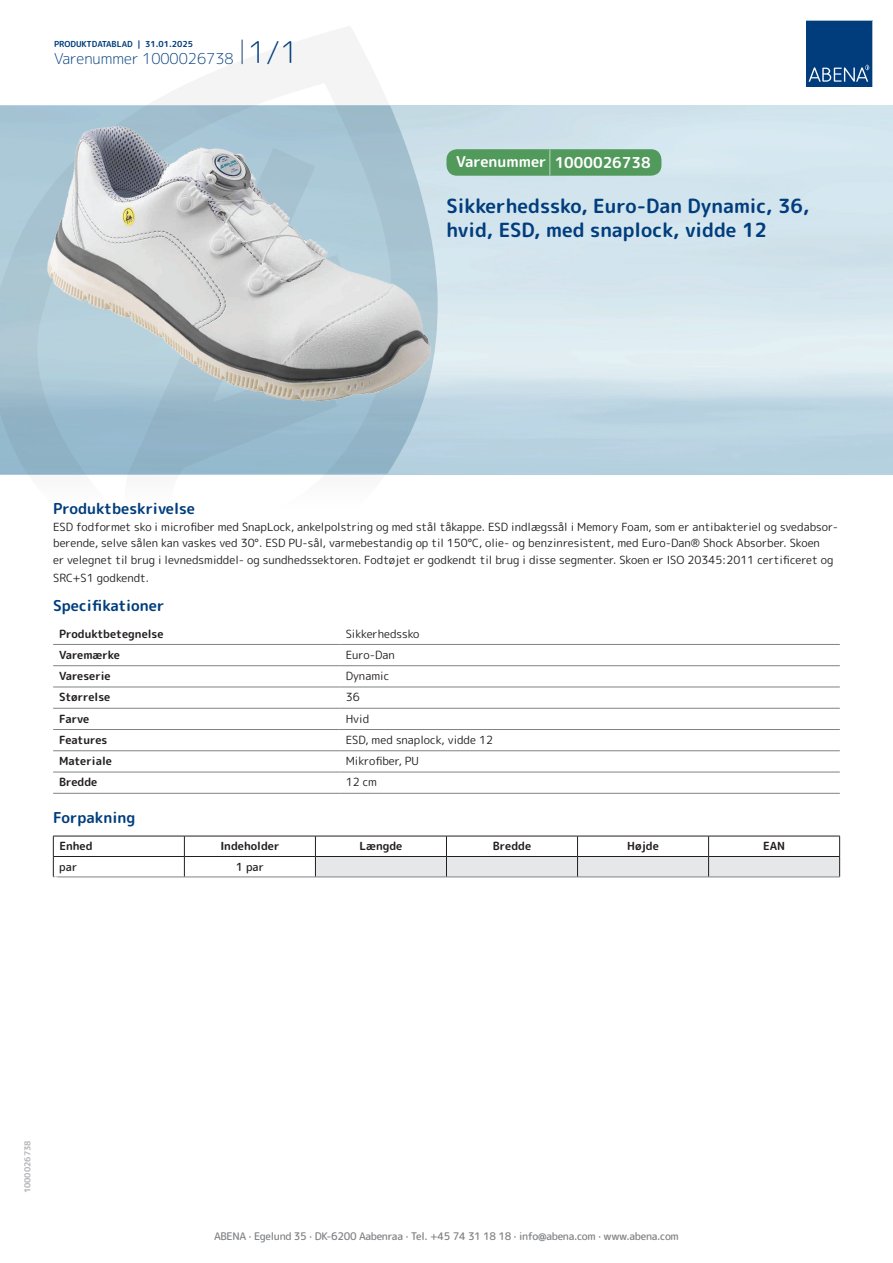
<style>
.page{position:relative;width:893px;height:1263px;background:#fff}
.page>*{position:absolute;margin:0;border:0;box-sizing:border-box;transform-origin:0 0}
.t1{font:700 19.5px/24px "Rounded Mplus 1 c";color:#013d7d}
.t2{font:700 15px "Rounded Mplus 1 c";color:#013d7d}
.t3{font:300 15px "Rounded Mplus 1 c";color:#013d7d}
.t4{font:700 15px "Rounded Mplus 1 c";color:#fff}
.t5{font:11.25px/16.5px "Rounded Mplus 1 c";color:#231f20}
.t6{font:700 11.25px "Rounded Mplus 1 c";color:#231f20}
.t7{font:500 11.25px "Rounded Mplus 1 c";color:#231f20}
.t8{font:500 10.5px "Rounded Mplus 1 c";letter-spacing:-.03em;color:#808285}
.t9{font:700 10.5px "Rounded Mplus 1 c";color:#fff}
.t10{font:700 8.25px "Rounded Mplus 1 c";color:#013d7d}
.t11{font:700 8.25px "Rounded Mplus 1 c";color:#b2b3b7}
.s1{font-size:30px}
.s2{font-size:25.5px}
</style>
<div class="page">
<svg style="left:0;top:26px;width:439px;height:449px"></svg>
<svg style="left:0;top:106px;width:438px;height:368px;background:#9fbecf"></svg>
<svg style="left:242px;top:40px;width:1px;height:24px"></svg>
<svg style="left:806px;top:20px;width:67px;height:67px;background:#144b86"></svg>
<img style="left:47px;top:127px;width:384px;height:275px">
<hr style="left:53px;top:644px;width:287px;height:1px;background:#808285">
<hr style="left:340px;top:644px;width:500px;height:1px;background:#808285">
<hr style="left:53px;top:665px;width:287px;height:1px;background:#808285">
<hr style="left:340px;top:665px;width:500px;height:1px;background:#808285">
<hr style="left:53px;top:687px;width:287px;height:1px;background:#808285">
<hr style="left:340px;top:687px;width:500px;height:1px;background:#808285">
<hr style="left:53px;top:708px;width:287px;height:1px;background:#808285">
<hr style="left:340px;top:708px;width:500px;height:1px;background:#808285">
<hr style="left:53px;top:729px;width:287px;height:1px;background:#808285">
<hr style="left:340px;top:729px;width:500px;height:1px;background:#808285">
<hr style="left:53px;top:750px;width:287px;height:1px;background:#808285">
<hr style="left:340px;top:750px;width:500px;height:1px;background:#808285">
<hr style="left:53px;top:772px;width:287px;height:1px;background:#808285">
<hr style="left:340px;top:772px;width:500px;height:1px;background:#808285">
<hr style="left:53px;top:793px;width:287px;height:1px;background:#808285">
<hr style="left:340px;top:793px;width:500px;height:1px;background:#808285">
<hr style="left:53px;top:836px;width:131px;height:1px;background:#231f20">
<hr style="left:184px;top:836px;width:131px;height:1px;background:#231f20">
<hr style="left:53px;top:856px;width:131px;height:1px;background:#231f20">
<svg style="left:53px;top:836px;width:1px;height:41px"></svg>
<hr style="left:184px;top:856px;width:131px;height:1px;background:#231f20">
<svg style="left:184px;top:836px;width:1px;height:41px"></svg>
<svg style="left:315px;top:836px;width:525px;height:41px"></svg>
<hr style="left:53px;top:877px;width:131px;height:1px;background:#808285">
<hr style="left:184px;top:877px;width:131px;height:1px;background:#808285">
<hr style="left:315px;top:877px;width:131px;height:1px;background:#808285">
<hr style="left:446px;top:877px;width:131px;height:1px;background:#808285">
<hr style="left:577px;top:877px;width:132px;height:1px;background:#808285">
<hr style="left:709px;top:877px;width:131px;height:1px;background:#808285">
<div style="left:446px;top:149px;width:215px;height:27px;background:#52995c;border-radius:10px"></div>
<p class="t10" style="left:54px;top:38px;width:141px">PRODUKTDATABLAD | 31.01.2025</p>
<h2 class="t3" style="left:54px;top:48px;width:246px">Varenummer 1000026738 <span class="s1">1/1</span></h2>
<h2 class="t4" style="left:456px;top:152px;width:196px">Varenummer <span class="s2">|</span> 1000026738</h2>
<h1 class="t1" style="left:446px;top:194px;width:364px">Sikkerhedssko, Euro-Dan Dynamic, 36, hvid, ESD, med snaplock, vidde 12</h1>
<h2 class="t2" style="left:53px;top:498px;width:143px">Produktbeskrivelse</h2>
<p class="t5" style="left:53px;top:518px;width:786px">ESD fodformet sko i microfiber med SnapLock, ankelpolstring og med stål tåkappe. ESD indlægssål i Memory Foam, som er antibakteriel og svedabsor&shy;berende, selve sålen kan vaskes ved 30°. ESD PU-sål, varmebestandig op til 150°C, olie- og benzinresistent, med Euro-Dan® Shock Absorber. Skoen<br>er velegnet til brug i levnedsmiddel- og sundhedssektoren. Fodtøjet er godkendt til brug i disse segmenter. Skoen er ISO 20345:2011 certificeret og</p>
<p class="t5" style="left:53px;top:569px;width:97px">SRC+S1 godkendt.</p>
<h2 class="t2" style="left:53px;top:595px;width:113px">Specifikationer</h2>
<p class="t6" style="left:59px;top:625px;width:106px">Produktbetegnelse</p>
<p class="t5" style="left:346px;top:625px;width:75px">Sikkerhedssko</p>
<p class="t6" style="left:59px;top:647px;width:62px">Varemærke</p>
<p class="t5" style="left:346px;top:646px;width:51px">Euro-Dan</p>
<p class="t6" style="left:59px;top:668px;width:53px">Vareserie</p>
<p class="t5" style="left:346px;top:668px;width:45px">Dynamic</p>
<p class="t6" style="left:59px;top:689px;width:53px">Størrelse</p>
<p class="t5" style="left:346px;top:689px;width:15px">36</p>
<p class="t6" style="left:59px;top:711px;width:32px">Farve</p>
<p class="t5" style="left:346px;top:710px;width:25px">Hvid</p>
<p class="t6" style="left:59px;top:732px;width:50px">Features</p>
<p class="t5" style="left:346px;top:732px;width:149px">ESD, med snaplock, vidde 12</p>
<p class="t6" style="left:59px;top:753px;width:54px">Materiale</p>
<p class="t5" style="left:346px;top:753px;width:75px">Mikrofiber, PU</p>
<p class="t6" style="left:59px;top:774px;width:40px">Bredde</p>
<p class="t5" style="left:346px;top:774px;width:33px">12 cm</p>
<h2 class="t2" style="left:53px;top:807px;width:84px">Forpakning</h2>
<p class="t6" style="left:59px;top:838px;width:35px">Enhed</p>
<p class="t6" style="left:220px;top:838px;width:61px">Indeholder</p>
<p class="t6" style="left:359px;top:838px;width:44px">Længde</p>
<p class="t6" style="left:493px;top:838px;width:40px">Bredde</p>
<p class="t6" style="left:627px;top:838px;width:33px">Højde</p>
<p class="t6" style="left:763px;top:838px;width:24px">EAN</p>
<p class="t7" style="left:59px;top:859px;width:19px">par</p>
<p class="t7" style="left:236px;top:859px;width:30px">1 par</p>
<p class="t9" style="left:53px;top:872px;width:7px">*</p>
<p class="t11" style="left:22px;top:1193px;width:54px;rotate:-90deg">1000026738</p>
<p class="t8" style="left:214px;top:1229px;width:466px">ABENA · Egelund 35 · DK-6200 Aabenraa · Tel. +45 74 31 18 18 · info@abena.com · www.abena.com</p>
</div>
